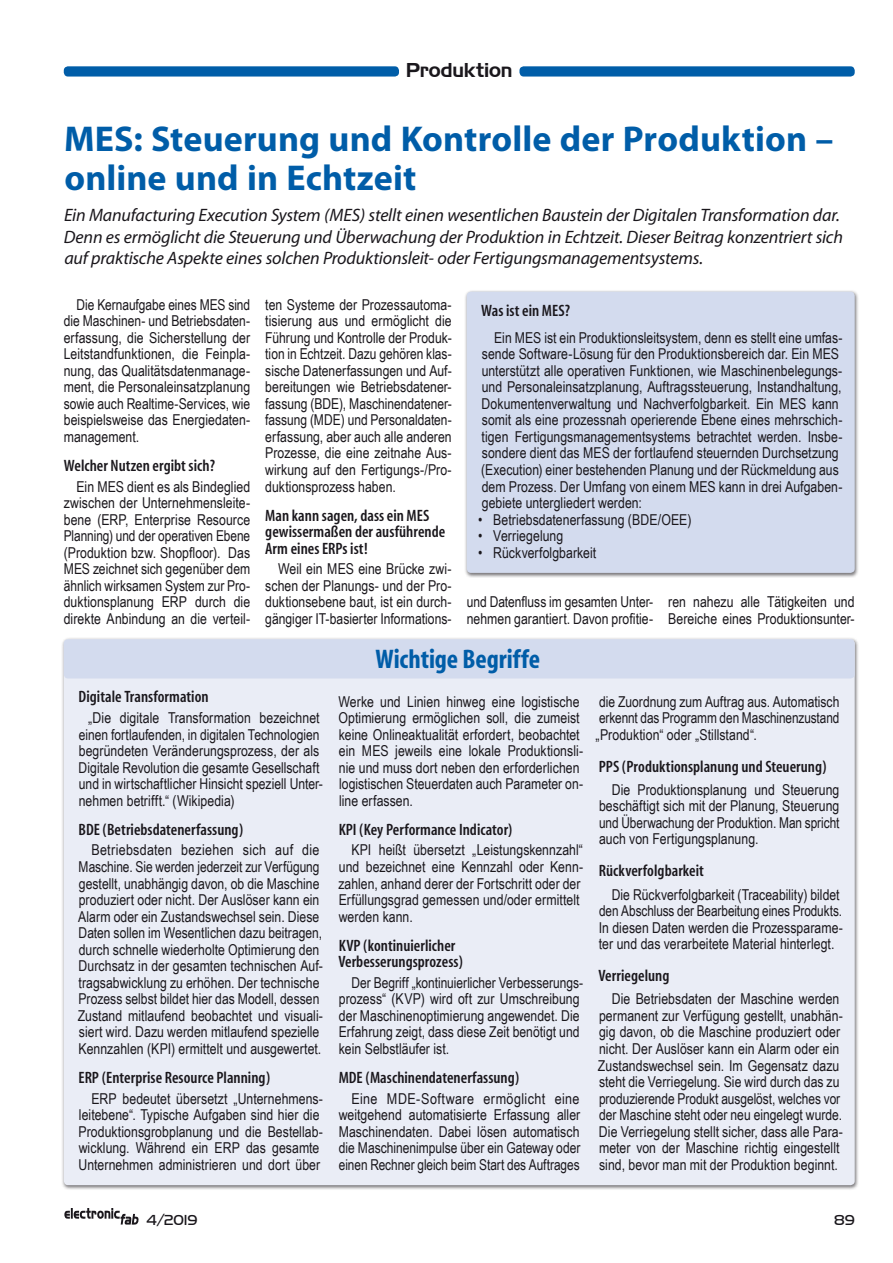
<style>
.page{position:relative;width:893px;height:1263px;background:#fff}
.page>*{position:absolute;margin:0;border:0;box-sizing:border-box;transform-origin:0 0}
.t1{font:700 36px/39.6px "Myriad Pro";letter-spacing:.005em;color:#005da8}
.t2{font:700 condensed 27px "Myriad";color:#005da8}
.t3{font:19.5px "Handel Gothic BT";letter-spacing:-.005em;color:#1a171c}
.t4{font:italic 18px/21.6px "Myriad";letter-spacing:-.01em;color:#1a171c}
.t5{font:600 condensed 16.5px/16.5px "Myriad";letter-spacing:.005em;color:#1a171c}
.t6{font:15px/16.5px "Arial Narrow";color:#1a171c}
.t7{font:15px "Handel Got D Ligh";color:#1a171c}
</style>
<div class="page">
<svg style="left:64px;top:1208px;width:75px;height:17px"></svg>
<div style="left:464px;top:290px;width:395px;height:288px;background:#1a171c;opacity:.6"></div>
<div style="left:467px;top:292px;width:388px;height:281px;background:#d3dbee;border-radius:4px"></div>
<div style="left:61px;top:637px;width:798px;height:553px;background:#1a171c;opacity:.6"></div>
<div style="left:64px;top:639px;width:791px;height:546px;background:#eaedf6;border-radius:4px"></div>
<div style="left:64px;top:639px;width:791px;height:39px;background:#d3dbee;border-radius:4px"></div>
<div style="left:64px;top:66px;width:335px;height:11px;background:#005da8;border-radius:4px"></div>
<div style="left:519px;top:66px;width:336px;height:11px;background:#005da8;border-radius:4px"></div>
<h3 class="t3" style="left:406px;top:58px;width:108px">Produktion</h3>
<h1 class="t1" style="left:64px;top:117px;width:771px">MES: Steuerung und Kontrolle der Produktion – online und in Echtzeit</h1>
<p class="t4" style="left:64px;top:205px;width:780px">Ein Manufacturing Execution System (MES) stellt einen wesentlichen Baustein der Digitalen Transformation dar.<br>Denn es ermöglicht die Steuerung und Überwachung der Produktion in Echtzeit. Dieser Beitrag konzentriert sich auf praktische Aspekte eines solchen Produktionsleit- oder Fertigungsmanagementsystems.</p>
<p class="t5" style="left:481px;top:302px;width:91px">Was ist ein MES?</p>
<p class="t6" style="left:481px;top:328px;width:363px;text-indent:13px">Ein MES ist ein Produktionsleitsystem, denn es stellt eine umfas&shy;sende Software-Lösung für den Produktionsbereich dar. Ein MES unterstützt alle operativen Funktionen, wie Maschinenbelegungs&shy;und Personaleinsatzplanung, Auftragssteuerung, Instandhaltung, Dokumentenverwaltung und Nachverfolgbarkeit. Ein MES kann somit als eine prozessnah operierende Ebene eines mehrschich&shy;tigen Fertigungsmanagementsystems betrachtet werden. Insbe&shy;sondere dient das MES der fortlaufend steuernden Durchsetzung (Execution) einer bestehenden Planung und der Rückmeldung aus dem Prozess. Der Umfang von einem MES kann in drei Aufgaben&shy;gebiete untergliedert werden:</p>
<p class="t6" style="left:478px;top:510px;width:215px">• Betriebsdatenerfassung (BDE/OEE)</p>
<p class="t6" style="left:478px;top:527px;width:87px">• Verriegelung</p>
<p class="t6" style="left:478px;top:544px;width:120px">• Rückverfolgbarkeit</p>
<p class="t6" style="left:64px;top:295px;width:188px;text-align:justify;text-indent:13px">Die Kernaufgabe eines MES sind die Maschinen- und Betriebsdaten&shy;erfassung, die Sicherstellung der Leitstandfunktionen, die Feinpla&shy;nung, das Qualitätsdatenmanage&shy;ment, die Personaleinsatzplanung sowie auch Realtime-Services, wie beispielsweise das Energiedaten&shy;management.</p>
<p class="t5" style="left:64px;top:458px;width:153px">Welcher Nutzen ergibt sich?</p>
<p class="t6" style="left:64px;top:477px;width:188px;text-align:justify;text-indent:13px">Ein MES dient es als Bindeglied zwischen der Unternehmensleite&shy;bene (ERP, Enterprise Resource Planning) und der operativen Ebene (Produktion bzw. Shopfloor). Das MES zeichnet sich gegenüber dem ähnlich wirksamen System zur Pro&shy;duktionsplanung ERP durch die direkte Anbindung an die verteil-</p>
<p class="t6" style="left:265px;top:295px;width:188px;text-align:justify">ten Systeme der Prozessautoma&shy;tisierung aus und ermöglicht die Führung und Kontrolle der Produk&shy;tion in Echtzeit. Dazu gehören klas&shy;sische Datenerfassungen und Auf&shy;bereitungen wie Betriebsdatener&shy;fassung (BDE), Maschinendatener&shy;fassung (MDE) und Personaldaten&shy;erfassung, aber auch alle anderen Prozesse, die eine zeitnahe Aus&shy;wirkung auf den Fertigungs-/Pro&shy;duktionsprozess haben.</p>
<p class="t5" style="left:265px;top:508px;width:182px">Man kann sagen, dass ein MES gewissermaßen der ausführende<br>Arm eines ERPs ist!</p>
<p class="t6" style="left:265px;top:560px;width:188px;text-align:justify;text-indent:13px">Weil ein MES eine Brücke zwi&shy;schen der Planungs- und der Pro&shy;duktionsebene baut, ist ein durch&shy;gängiger IT-basierter Informations-</p>
<p class="t6" style="left:467px;top:593px;width:188px">und Datenfluss im gesamten Unter&shy;nehmen garantiert. Davon profitie-</p>
<p class="t6" style="left:668px;top:593px;width:188px">ren nahezu alle Tätigkeiten und<br>Bereiche eines Produktionsunter-</p>
<p class="t5" style="left:79px;top:689px;width:132px">Digitale Transformation</p>
<p class="t6" style="left:79px;top:709px;width:246px;text-indent:9px">„Die digitale Transformation bezeichnet einen fortlaufenden, in digitalen Technologien begründeten Veränderungsprozess, der als Digitale Revolution die gesamte Gesellschaft und in wirtschaftlicher Hinsicht speziell Unter&shy;nehmen betrifft.“ (Wikipedia)</p>
<p class="t5" style="left:79px;top:822px;width:166px">BDE (Betriebsdatenerfassung)</p>
<p class="t6" style="left:78px;top:841px;width:247px;text-indent:14px">Betriebsdaten beziehen sich auf die Maschine. Sie werden jederzeit zur Verfügung gestellt, unabhängig davon, ob die Maschine produziert oder nicht. Der Auslöser kann ein Alarm oder ein Zustandswechsel sein. Diese Daten sollen im Wesentlichen dazu beitragen, durch schnelle wiederholte Optimierung den Durchsatz in der gesamten technischen Auf&shy;tragsabwicklung zu erhöhen. Der technische Prozess selbst bildet hier das Modell, dessen Zustand mitlaufend beobachtet und visuali&shy;siert wird. Dazu werden mitlaufend spezielle Kennzahlen (KPI) ermittelt und ausgewertet.</p>
<p class="t5" style="left:79px;top:1070px;width:193px">ERP (Enterprise Resource Planning)</p>
<p class="t6" style="left:78px;top:1089px;width:246px;text-indent:13px">ERP bedeutet übersetzt „Unternehmens&shy;leitebene“. Typische Aufgaben sind hier die Produktionsgrobplanung und die Bestellab&shy;wicklung. Während ein ERP das gesamte Unternehmen administrieren und dort über</p>
<h2 class="t2" style="left:375px;top:645px;width:166px">Wichtige Begriffe</h2>
<p class="t6" style="left:338px;top:692px;width:246px">Werke und Linien hinweg eine logistische Optimierung ermöglichen soll, die zumeist keine Onlineaktualität erfordert, beobachtet ein MES jeweils eine lokale Produktionsli&shy;nie und muss dort neben den erforderlichen logistischen Steuerdaten auch Parameter on&shy;line erfassen.</p>
<p class="t5" style="left:339px;top:822px;width:175px">KPI (Key Performance Indicator)</p>
<p class="t6" style="left:338px;top:841px;width:246px;text-indent:13px">KPI heißt übersetzt „Leistungskennzahl“ und bezeichnet eine Kennzahl oder Kenn&shy;zahlen, anhand derer der Fortschritt oder der Erfüllungsgrad gemessen und/oder ermittelt werden kann.</p>
<p class="t5" style="left:338px;top:938px;width:126px">KVP (kontinuierlicher<br>Verbesserungsprozess)</p>
<p class="t6" style="left:339px;top:974px;width:246px;text-indent:13px">Der Begriff „kontinuierlicher Verbesserungs&shy;prozess“ (KVP) wird oft zur Umschreibung der Maschinenoptimierung angewendet. Die Erfahrung zeigt, dass diese Zeit benötigt und kein Selbstläufer ist.</p>
<p class="t5" style="left:339px;top:1070px;width:182px">MDE (Maschinendatenerfassung)</p>
<p class="t6" style="left:339px;top:1089px;width:243px;text-align:justify;text-indent:13px">Eine MDE-Software ermöglicht eine weitgehend automatisierte Erfassung aller Maschinendaten. Dabei lösen automatisch die Maschinenimpulse über ein Gateway oder einen Rechner gleich beim Start des Auftrages</p>
<p class="t6" style="left:596px;top:692px;width:245px;text-align:justify">die Zuordnung zum Auftrag aus. Automatisch erkennt das Programm den Maschinenzustand „Produktion“ oder „Stillstand“.</p>
<p class="t5" style="left:599px;top:759px;width:229px">PPS (Produktionsplanung und Steuerung)</p>
<p class="t6" style="left:599px;top:781px;width:242px;text-align:justify;text-indent:13px">Die Produktionsplanung und Steuerung beschäftigt sich mit der Planung, Steuerung und Überwachung der Produktion. Man spricht auch von Fertigungsplanung.</p>
<p class="t5" style="left:599px;top:863px;width:106px">Rückverfolgbarkeit</p>
<p class="t6" style="left:599px;top:885px;width:246px;text-indent:13px">Die Rückverfolgbarkeit (Traceability) bildet den Abschluss der Bearbeitung eines Produkts.<br>In diesen Daten werden die Prozessparame&shy;ter und das verarbeitete Material hinterlegt.</p>
<p class="t5" style="left:598px;top:968px;width:72px">Verriegelung</p>
<p class="t6" style="left:598px;top:990px;width:247px;text-indent:14px">Die Betriebsdaten der Maschine werden permanent zur Verfügung gestellt, unabhän&shy;gig davon, ob die Maschine produziert oder nicht. Der Auslöser kann ein Alarm oder ein Zustandswechsel sein. Im Gegensatz dazu steht die Verriegelung. Sie wird durch das zu produzierende Produkt ausgelöst, welches vor der Maschine steht oder neu eingelegt wurde.<br>Die Verriegelung stellt sicher, dass alle Para&shy;meter von der Maschine richtig eingestellt sind, bevor man mit der Produktion beginnt.</p>
<p class="t7" style="left:147px;top:1211px;width:52px">4/2019</p>
<p class="t7" style="left:834px;top:1211px;width:22px">89</p>
</div>
